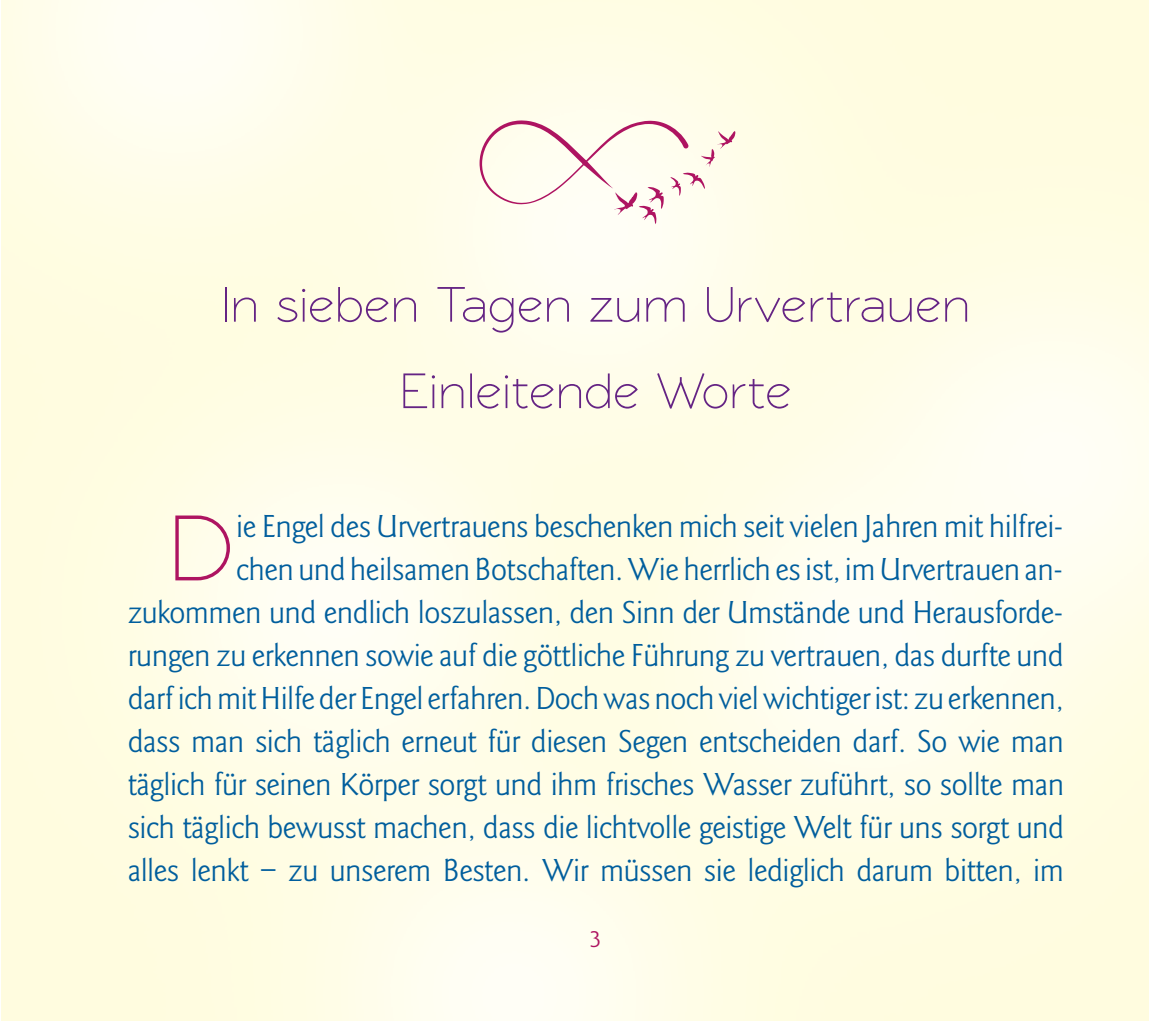
<style>
.page{position:relative;width:1149px;height:1021px;background:#fff}
.page>*{position:absolute;margin:0;border:0;box-sizing:border-box;transform-origin:0 0}
.t1{font:95.4px "Rawengulk Sans";color:#ae1461}
.t2{font:51px/86.4px "Rawengulk Sans";letter-spacing:.035em;color:#652484;text-align:center}
.t3{font:33px/42.9px "Goudy Sans";letter-spacing:-.015em;color:#005e9d;text-align:right}
.t4{font:25.5px "Goudy Sans";color:#ae1461}
</style>
<div class="page">
<svg style="left:479px;top:120px;width:256px;height:104px"></svg>
<h2 class="t2" style="left:222px;top:266px;width:748px">In sieben Tagen zum Urvertrauen<br>Einleitende Worte</h2>
<p class="t3" style="left:128px;top:507px;width:937px">ie Engel des Urvertrauens beschenken mich seit vielen Jahren mit hilfrei-<br>chen und heilsamen Botschaften. Wie herrlich es ist, im Urvertrauen an&shy;zukommen und endlich loszulassen, den Sinn der Umstände und Herausforde&shy;rungen zu erkennen sowie auf die göttliche Führung zu vertrauen, das durfte und darf ich mit Hilfe der Engel erfahren. Doch was noch viel wichtiger ist: zu erkennen, dass man sich täglich erneut für diesen Segen entscheiden darf. So wie man täglich für seinen Körper sorgt und ihm frisches Wasser zuführt, so sollte man sich täglich bewusst machen, dass die lichtvolle geistige Welt für uns sorgt und alles lenkt – zu unserem Besten. Wir müssen sie lediglich darum bitten, im</p>
<h1 class="t1" style="left:170px;top:512px;width:63px">D</h1>
<p class="t4" style="left:589px;top:928px;width:13px">3</p>
</div>
